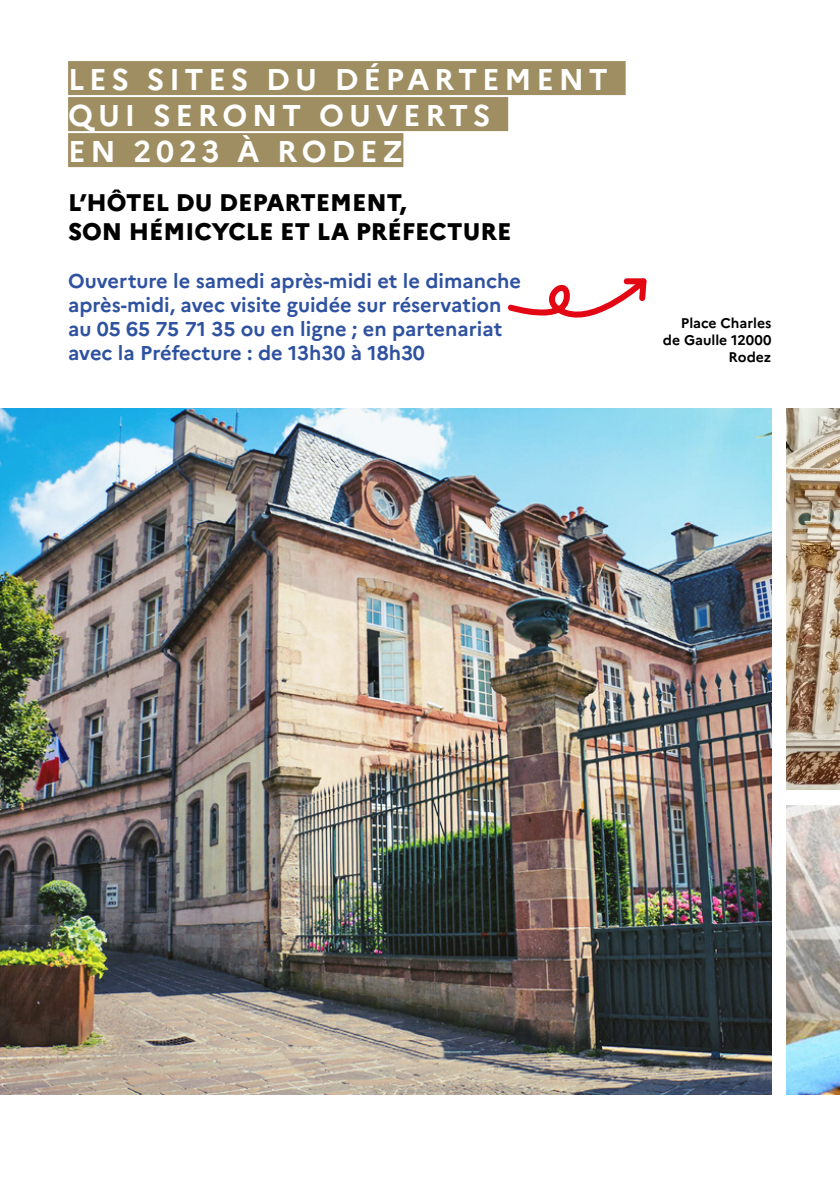
<style>
.page{position:relative;width:840px;height:1191px;background:#fff}
.page>*{position:absolute;margin:0;border:0;box-sizing:border-box;transform-origin:0 0}
.t1{font:700 30px/36px "Marianne";letter-spacing:.16em;color:#fff}
.t2{font:800 24px/28.8px "Marianne";color:#000}
.t3{font:700 20px/24px "Marianne";color:#2f52a0}
.t4{font:700 14px/16.8px "Marianne";color:#000;text-align:right}
</style>
<div class="page">
<svg style="left:507px;top:278px;width:140px;height:40px"></svg>
<div style="left:68px;top:61px;width:557px;height:34px;background:#9e8e62"></div>
<div style="left:68px;top:97px;width:440px;height:34px;background:#9e8e62"></div>
<div style="left:68px;top:133px;width:335px;height:34px;background:#9e8e62"></div>
<img style="left:0;top:408px;width:771px;height:686px">
<img style="left:786px;top:408px;width:53px;height:382px">
<img style="left:786px;top:805px;width:53px;height:289px">
<h1 class="t1" style="left:68px;top:59px;width:541px">LES SITES DU DÉPARTEMENT<br>QUI SERONT OUVERTS<br>EN 2023 À RODEZ</h1>
<p class="t2" style="left:68px;top:186px;width:444px">L’HÔTEL DU DEPARTEMENT,<br>SON HÉMICYCLE ET LA PRÉFECTURE</p>
<p class="t3" style="left:68px;top:267px;width:454px">Ouverture le samedi après-midi et le dimanche après-midi, avec visite guidée sur réservation au 05 65 75 71 35 ou en ligne ; en partenariat avec la Préfecture : de 13h30 à 18h30</p>
<p class="t4" style="left:662px;top:313px;width:110px">Place Charles de Gaulle 12000<br>Rodez</p>
</div>
